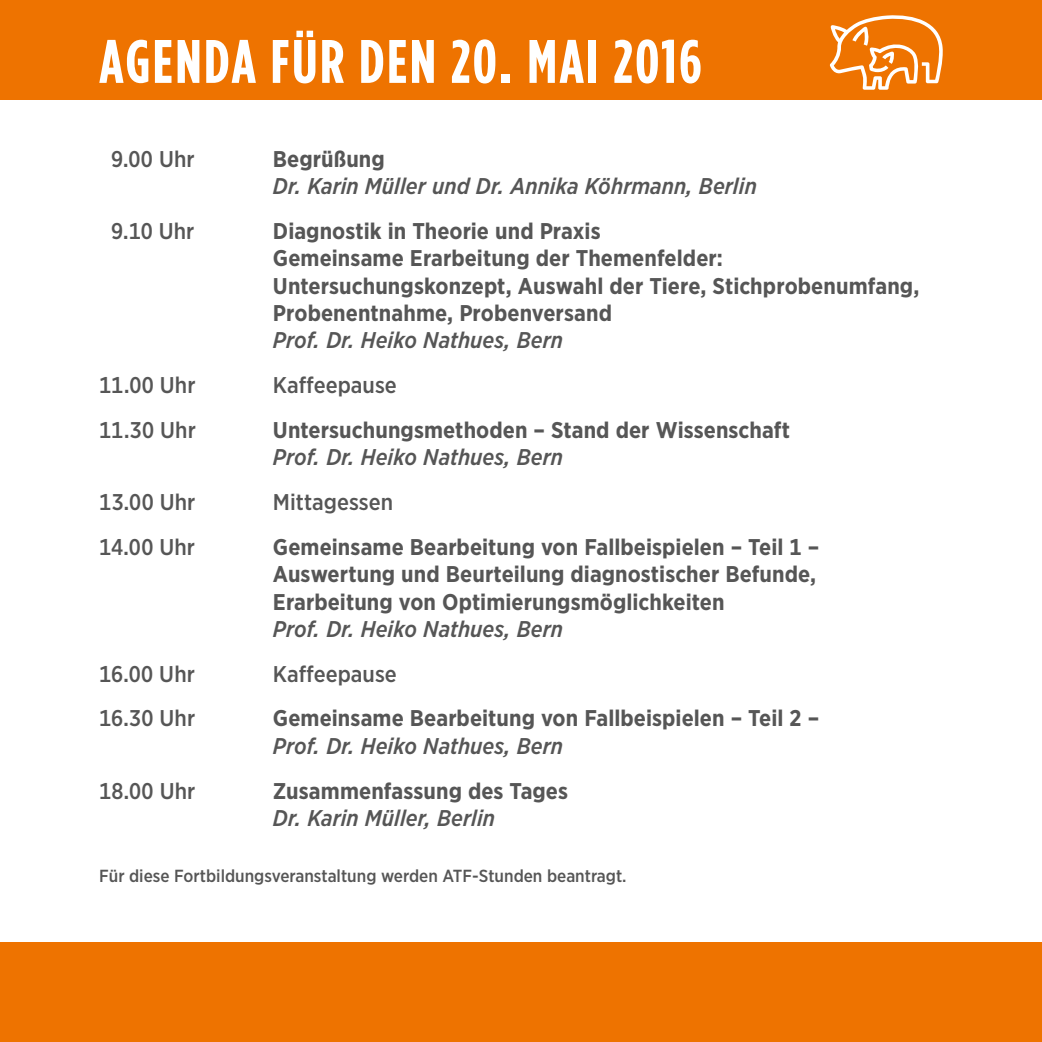
<style>
.page{position:relative;width:1042px;height:1042px;background:#fff}
.page>*{position:absolute;margin:0;border:0;box-sizing:border-box;transform-origin:0 0}
.t1{font:700 61.25px "Gotham Condensed";letter-spacing:.04em;color:#fff}
.t2{font:700 22.75px/27.3px "Gotham Narrow";letter-spacing:.005em;color:#565656}
.t3{font:italic 500 22.75px "Gotham Narrow";color:#565656}
.t4{font:500 22.75px "Gotham Narrow";letter-spacing:.005em;color:#565656}
.t5{font:500 17.5px "Gotham Narrow";color:#565656}
</style>
<div class="page">
<div style="left:0;top:943px;width:1042px;height:99px;background:#ee7300"></div>
<div style="left:0;top:0;width:1042px;height:99px;background:#ee7300"></div>
<svg style="left:830px;top:15px;width:113px;height:75px"></svg>
<h1 class="t1" style="left:99px;top:27px;width:604px">AGENDA FÜR DEN 20. MAI 2016</h1>
<p class="t4" style="left:111px;top:145px;width:85px">9.00 Uhr</p>
<p class="t2" style="left:273px;top:145px;width:113px">Begrüßung</p>
<p class="t3" style="left:273px;top:172px;width:485px">Dr. Karin Müller und Dr. Annika Köhrmann, Berlin</p>
<p class="t4" style="left:111px;top:217px;width:85px">9.10 Uhr</p>
<p class="t2" style="left:273px;top:217px;width:648px">Diagnostik in Theorie und Praxis<br>Gemeinsame Erarbeitung der Themenfelder:<br>Untersuchungskonzept, Auswahl der Tiere, Stichprobenumfang, Probenentnahme, Probenversand</p>
<p class="t3" style="left:273px;top:326px;width:292px">Prof. Dr. Heiko Nathues, Bern</p>
<p class="t4" style="left:99px;top:371px;width:98px">11.00 Uhr</p>
<p class="t4" style="left:273px;top:371px;width:125px">Kaffeepause</p>
<p class="t4" style="left:99px;top:415px;width:98px">11.30 Uhr</p>
<p class="t2" style="left:273px;top:416px;width:519px">Untersuchungsmethoden – Stand der Wissenschaft</p>
<p class="t3" style="left:273px;top:443px;width:292px">Prof. Dr. Heiko Nathues, Bern</p>
<p class="t4" style="left:99px;top:488px;width:98px">13.00 Uhr</p>
<p class="t4" style="left:273px;top:488px;width:122px">Mittagessen</p>
<p class="t4" style="left:99px;top:532px;width:97px">14.00 Uhr</p>
<p class="t2" style="left:273px;top:533px;width:548px">Gemeinsame Bearbeitung von Fallbeispielen – Teil 1 –<br>Auswertung und Beurteilung diagnostischer Befunde,<br>Erarbeitung von Optimierungsmöglichkeiten</p>
<p class="t3" style="left:273px;top:614px;width:292px">Prof. Dr. Heiko Nathues, Bern</p>
<p class="t4" style="left:99px;top:659px;width:97px">16.00 Uhr</p>
<p class="t4" style="left:273px;top:659px;width:125px">Kaffeepause</p>
<p class="t4" style="left:99px;top:704px;width:97px">16.30 Uhr</p>
<p class="t2" style="left:273px;top:704px;width:548px">Gemeinsame Bearbeitung von Fallbeispielen – Teil 2 –</p>
<p class="t3" style="left:273px;top:731px;width:292px">Prof. Dr. Heiko Nathues, Bern</p>
<p class="t4" style="left:99px;top:776px;width:98px">18.00 Uhr</p>
<p class="t2" style="left:273px;top:777px;width:297px">Zusammenfassung des Tages</p>
<p class="t3" style="left:273px;top:803px;width:224px">Dr. Karin Müller, Berlin</p>
<p class="t5" style="left:99px;top:865px;width:529px">Für diese Fortbildungsveranstaltung werden ATF-Stunden beantragt.</p>
</div>
